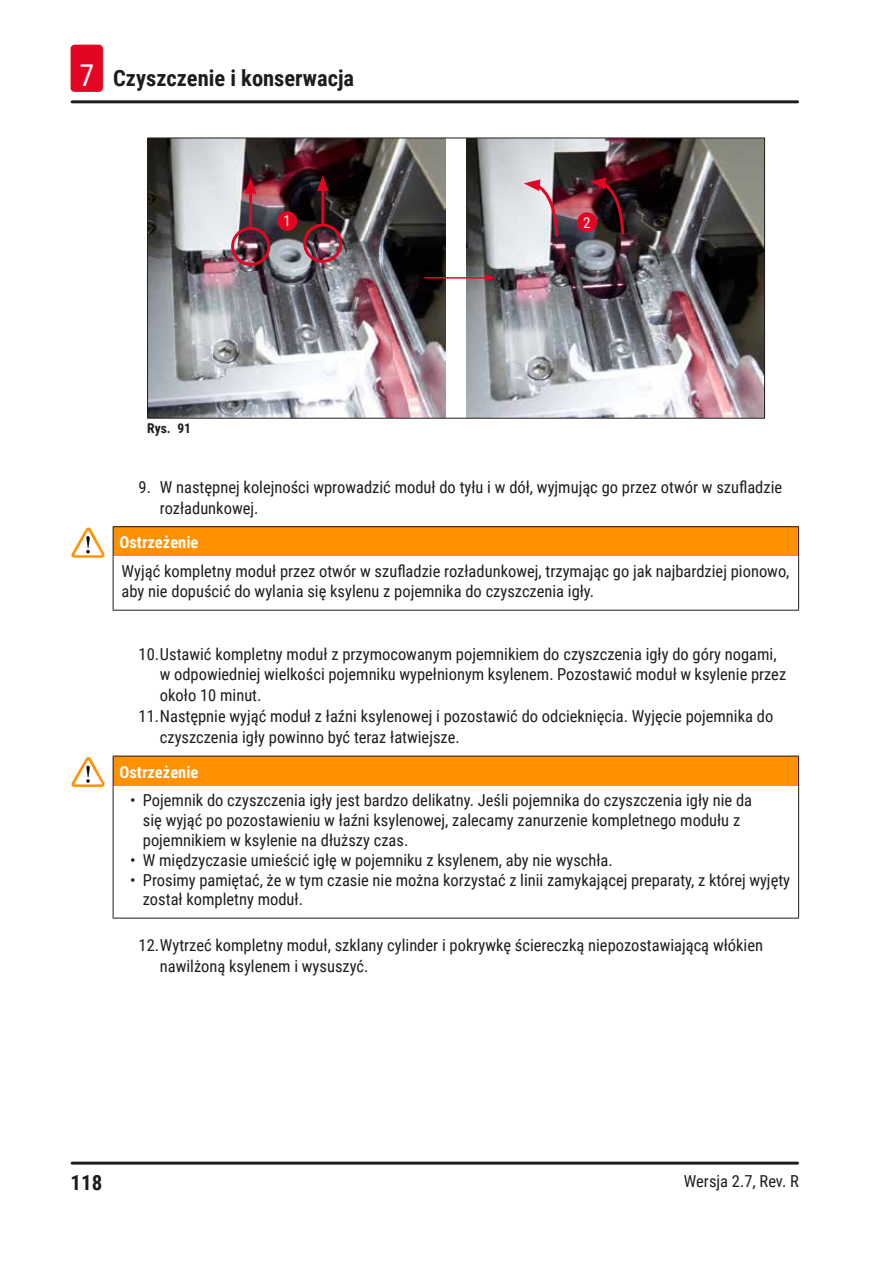
<style>
.page{position:relative;width:893px;height:1263px;background:#fff}
.page>*{position:absolute;margin:0;border:0;box-sizing:border-box;transform-origin:0 0}
.t1{font:700 22.5px "Roboto Condensed";color:#1d1d1b}
.t2{font:700 21px "Roboto Condensed";color:#1d1d1b}
.Source_of_danger{font:16.5px/20.9px "Roboto Condensed";color:#1d1d1b}
.Signalword__no_use_a{font:700 16.5px "Roboto Condensed";color:#fff}
.t3{font:15px "Roboto Condensed";color:#fff}
.t4{font:700 13.5px "Roboto Condensed";color:#1d1d1b}
.s1{font-weight:400;font-size:30px;color:#fff}
</style>
<div class="page">
<hr style="left:72px;top:1161px;width:725px;height:3px;background:#1d1d1b">
<hr style="left:72px;top:100px;width:725px;height:3px;background:#1d1d1b">
<div style="left:71px;top:45px;width:32px;height:47px;background:#e40522;border-radius:4px"></div>
<img style="left:149px;top:140px;width:296px;height:277px">
<hr style="left:249px;top:188px;width:3px;height:38px;background:#e40522">
<svg style="left:245px;top:178px;width:11px;height:16px"></svg>
<hr style="left:321px;top:185px;width:3px;height:39px;background:#e40522">
<svg style="left:317px;top:175px;width:12px;height:16px"></svg>
<div style="left:231px;top:227px;width:39px;height:39px;border:3px solid #e40522;border-radius:50%"></div>
<div style="left:303px;top:224px;width:39px;height:39px;border:3px solid #e40522;border-radius:50%"></div>
<div style="left:277px;top:211px;width:20px;height:20px;background:#e40522;border-radius:50%"></div>
<img style="left:467px;top:140px;width:296px;height:277px">
<svg style="left:590px;top:177px;width:36px;height:59px;background:#41121a"></svg>
<svg style="left:524px;top:179px;width:36px;height:59px;background:#c9aab3"></svg>
<div style="left:577px;top:212px;width:20px;height:20px;background:#e40522;border-radius:50%"></div>
<hr style="left:425px;top:277px;width:62px;height:2px;background:#e40522">
<svg style="left:485px;top:274px;width:10px;height:8px"></svg>
<div style="left:147px;top:138px;width:618px;height:281px;border:1px solid #1d1d1b"></div>
<div style="left:113px;top:527px;width:686px;height:30px;background:#ff9000"></div>
<hr style="left:113px;top:527px;width:1px;height:30px;background:#1d1d1b">
<hr style="left:113px;top:557px;width:1px;height:53px;background:#1d1d1b">
<hr style="left:798px;top:557px;width:1px;height:53px;background:#1d1d1b">
<hr style="left:113px;top:610px;width:686px;height:1px;background:#1d1d1b">
<hr style="left:113px;top:526px;width:686px;height:1px;background:#1d1d1b">
<hr style="left:798px;top:527px;width:1px;height:30px;background:#1d1d1b">
<img style="left:74px;top:527px;width:14px;height:23px">
<div style="left:113px;top:756px;width:686px;height:30px;background:#ff9000"></div>
<hr style="left:113px;top:756px;width:1px;height:30px;background:#1d1d1b">
<hr style="left:113px;top:786px;width:1px;height:132px;background:#1d1d1b">
<hr style="left:798px;top:786px;width:1px;height:132px;background:#1d1d1b">
<hr style="left:113px;top:918px;width:686px;height:1px;background:#1d1d1b">
<hr style="left:113px;top:756px;width:686px;height:1px;background:#1d1d1b">
<hr style="left:798px;top:756px;width:1px;height:30px;background:#1d1d1b">
<img style="left:74px;top:757px;width:14px;height:23px">
<h1 class="t1" style="left:79px;top:63px;width:276px"><span class="s1">7</span> Czyszczenie i konserwacja</h1>
<p class="t4" style="left:147px;top:418px;width:45px">Rys. 91</p>
<p class="t3" style="left:283px;top:211px;width:9px">1</p>
<p class="t3" style="left:583px;top:212px;width:9px">2</p>
<p class="Source_of_danger" style="left:160px;top:476px;width:624px;text-indent:-21px">9. W następnej kolejności wprowadzić moduł do tyłu i w dół, wyjmując go przez otwór w szufladzie rozładunkowej.</p>
<p class="Signalword__no_use_a" style="left:119px;top:531px;width:80px">Ostrzeżenie</p>
<p class="Source_of_danger" style="left:122px;top:561px;width:669px;line-height:19.8px">Wyjąć kompletny moduł przez otwór w szufladzie rozładunkowej, trzymając go jak najbardziej pionowo, aby nie dopuścić do wylania się ksylenu z pojemnika do czyszczenia igły.</p>
<p class="Source_of_danger" style="left:160px;top:643px;width:628px;text-indent:-21px">10.Ustawić kompletny moduł z przymocowanym pojemnikiem do czyszczenia igły do góry nogami, w odpowiedniej wielkości pojemniku wypełnionym ksylenem. Pozostawić moduł w ksylenie przez około 10 minut.</p>
<p class="Source_of_danger" style="left:160px;top:705px;width:615px;text-indent:-21px">11.Następnie wyjąć moduł z łaźni ksylenowej i pozostawić do odcieknięcia. Wyjęcie pojemnika do czyszczenia igły powinno być teraz łatwiejsze.</p>
<p class="Signalword__no_use_a" style="left:119px;top:760px;width:80px">Ostrzeżenie</p>
<p class="Source_of_danger" style="left:143px;top:790px;width:611px;line-height:19.8px;text-indent:-13px">• Pojemnik do czyszczenia igły jest bardzo delikatny. Jeśli pojemnika do czyszczenia igły nie da się wyjąć po pozostawieniu w łaźni ksylenowej, zalecamy zanurzenie kompletnego modułu z pojemnikiem w ksylenie na dłuższy czas.</p>
<p class="Source_of_danger" style="left:130px;top:849px;width:484px">• W międzyczasie umieścić igłę w pojemniku z ksylenem, aby nie wyschła.</p>
<p class="Source_of_danger" style="left:143px;top:869px;width:649px;line-height:19.8px;text-indent:-13px">• Prosimy pamiętać, że w tym czasie nie można korzystać z linii zamykającej preparaty, z której wyjęty został kompletny moduł.</p>
<p class="Source_of_danger" style="left:160px;top:934px;width:605px;text-indent:-21px">12.Wytrzeć kompletny moduł, szklany cylinder i pokrywkę ściereczką niepozostawiającą włókien nawilżoną ksylenem i wysuszyć.</p>
<p class="t2" style="left:71px;top:1168px;width:33px">118</p>
<p class="Source_of_danger" style="left:684px;top:1170px;width:117px">Wersja 2.7, Rev. R</p>
</div>
